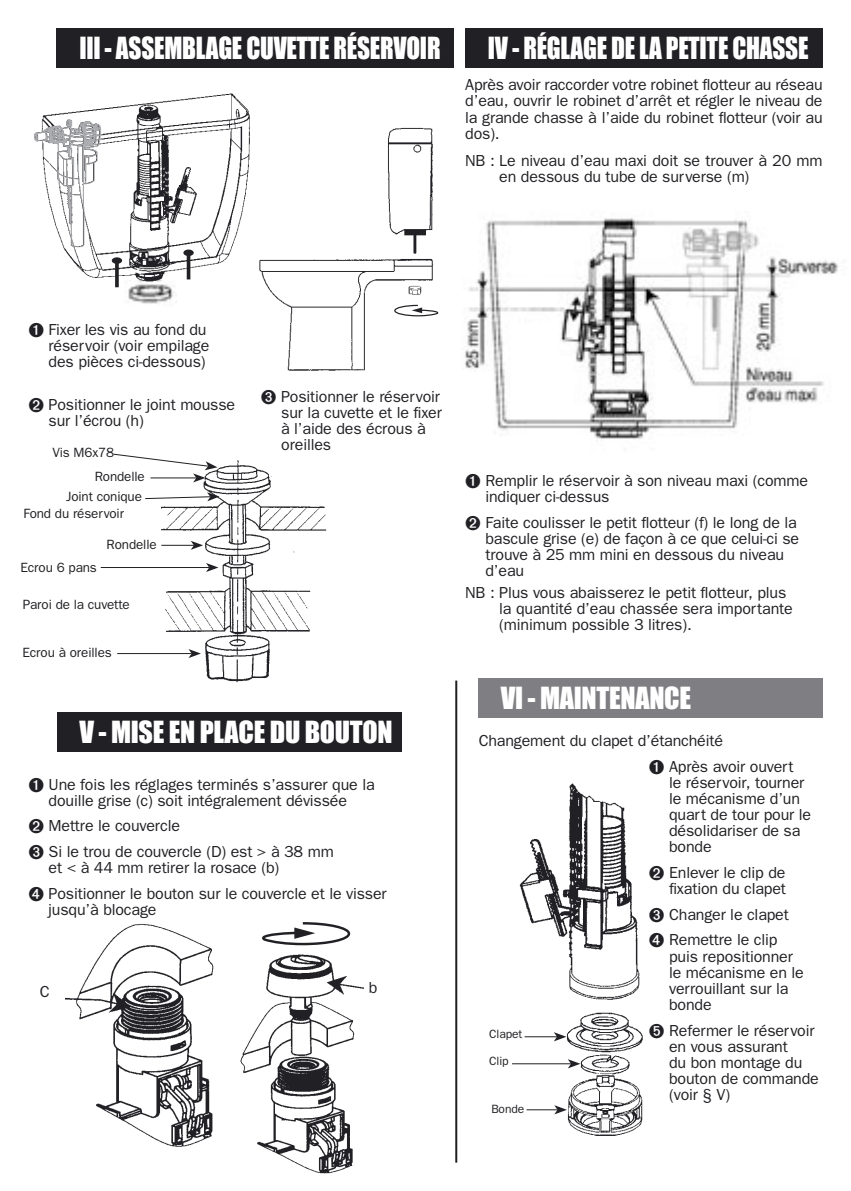
<style>
.page{position:relative;width:851px;height:1191px;background:#fff}
.page>*{position:absolute;margin:0;border:0;box-sizing:border-box;transform-origin:0 0}
.t1{font:28px "Impact";letter-spacing:-.01em;color:#fff;scale:.9 1}
.t2{font:28px "Impact";letter-spacing:-.01em;color:#fff}
.t3{font:16px/16px "Franklin Gothic";letter-spacing:-.01em;color:#212125}
.t4{font:13.4px "Franklin Gothic";letter-spacing:-.01em;color:#212125}
.t5{font:12px "Franklin Gothic";letter-spacing:-.01em;color:#212125}
</style>
<div class="page">
<img style="left:128px;top:288px;width:46px;height:16px">
<img style="left:42px;top:93px;width:207px;height:195px">
<img style="left:34px;top:118px;width:69px;height:130px">
<img style="left:161px;top:460px;width:166px;height:223px">
<img style="left:465px;top:218px;width:374px;height:221px">
<div style="left:465px;top:28px;width:357px;height:40px;background:#212125"></div>
<div style="left:57px;top:28px;width:397px;height:40px;background:#212125"></div>
<div style="left:57px;top:712px;width:344px;height:39px;background:#212125"></div>
<div style="left:478px;top:678px;width:344px;height:40px;background:#7f7f83"></div>
<svg style="left:113px;top:453px;width:104px;height:29px"></svg>
<svg style="left:145px;top:492px;width:74px;height:9px"></svg>
<hr style="left:101px;top:567px;width:108px;height:1px;background:#212125">
<svg style="left:206px;top:563px;width:12px;height:9px"></svg>
<hr style="left:117px;top:653px;width:75px;height:1px;background:#212125">
<svg style="left:188px;top:649px;width:13px;height:9px"></svg>
<hr style="left:161px;top:545px;width:33px;height:1px;background:#212125">
<svg style="left:191px;top:541px;width:12px;height:9px"></svg>
<img style="left:246px;top:113px;width:193px;height:258px">
<img style="left:517px;top:783px;width:126px;height:353px">
<hr style="left:512px;top:1063px;width:59px;height:1px;background:#212125">
<svg style="left:567px;top:1059px;width:13px;height:9px"></svg>
<hr style="left:524px;top:1036px;width:33px;height:1px;background:#212125">
<svg style="left:553px;top:1032px;width:13px;height:9px"></svg>
<hr style="left:526px;top:1109px;width:31px;height:1px;background:#212125">
<svg style="left:554px;top:1105px;width:13px;height:9px"></svg>
<img style="left:65px;top:924px;width:149px;height:223px">
<img style="left:240px;top:933px;width:123px;height:241px">
<svg style="left:262px;top:922px;width:88px;height:23px"></svg>
<hr style="left:455px;top:680px;width:2px;height:482px;background:#212125">
<p class="t1" style="left:79px;top:31px;width:403px">III - ASSEMBLAGE CUVETTE RÉSERVOIR</p>
<p class="t1" style="left:488px;top:31px;width:357px">IV - RÉGLAGE DE LA PETITE CHASSE</p>
<p class="t3" style="left:465px;top:77px;width:359px;text-align:justify">Après avoir raccorder votre robinet flotteur au réseau d’eau, ouvrir le robinet d’arrêt et régler le niveau de la grande chasse à l’aide du robinet flotteur (voir au dos).</p>
<p class="t3" style="left:499px;top:153px;width:325px;text-indent:-34px">NB : Le niveau d’eau maxi doit se trouver à 20 mm en dessous du tube de surverse (m)</p>
<p class="t3" style="left:49px;top:322px;width:162px;text-indent:-20px">➊ Fixer les vis au fond du réservoir (voir empilage des pièces ci-dessous)</p>
<p class="t3" style="left:49px;top:397px;width:188px;text-indent:-20px">➋ Positionner le joint mousse sur l’écrou (h)</p>
<p class="t3" style="left:281px;top:389px;width:162px;text-indent:-20px">➌ Positionner le réservoir sur la cuvette et le fixer à l’aide des écrous à oreilles</p>
<p class="t4" style="left:52px;top:444px;width:63px">Vis M6x78</p>
<p class="t4" style="left:66px;top:488px;width:77px">Joint conique</p>
<p class="t4" style="left:95px;top:468px;width:52px">Rondelle</p>
<p class="t4" style="left:23px;top:506px;width:102px">Fond du réservoir</p>
<p class="t4" style="left:21px;top:559px;width:78px">Ecrou 6 pans</p>
<p class="t4" style="left:107px;top:536px;width:52px">Rondelle</p>
<p class="t4" style="left:23px;top:597px;width:109px">Paroi de la cuvette</p>
<p class="t4" style="left:23px;top:645px;width:91px">Ecrou à oreilles</p>
<p class="t2" style="left:79px;top:714px;width:315px">V - MISE EN PLACE DU BOUTON</p>
<p class="t3" style="left:28px;top:776px;width:348px;text-align:center">➊ Une fois les réglages terminés s’assurer que la douille grise (c) soit intégralement dévissée</p>
<p class="t3" style="left:28px;top:818px;width:153px">➋ Mettre le couvercle</p>
<p class="t3" style="left:49px;top:844px;width:287px;text-indent:-20px">➌ Si le trou de couvercle (D) est &gt; à 38 mm et &lt; à 44 mm retirer la rosace (b)</p>
<p class="t3" style="left:49px;top:885px;width:339px;text-indent:-20px">➍ Positionner le bouton sur le couvercle et le visser jusqu’à blocage</p>
<p class="t3" style="left:40px;top:983px;width:11px">C</p>
<p class="t3" style="left:369px;top:979px;width:10px">b</p>
<p class="t3" style="left:485px;top:472px;width:324px;text-indent:-20px">➊ Remplir le réservoir à son niveau maxi (comme indiquer ci-dessus</p>
<p class="t3" style="left:485px;top:514px;width:315px;text-indent:-20px">➋ Faite coulisser le petit flotteur (f) le long de la bascule grise (e) de façon à ce que celui-ci se trouve à 25 mm mini en dessous du niveau d’eau</p>
<p class="t3" style="left:499px;top:584px;width:295px;text-indent:-34px">NB : Plus vous abaisserez le petit flotteur, plus la quantité d’eau chassée sera importante (minimum possible 3 litres).</p>
<p class="t2" style="left:500px;top:681px;width:192px">VI - MAINTENANCE</p>
<p class="t3" style="left:478px;top:732px;width:246px">Changement du clapet d’étanchéité</p>
<p class="t3" style="left:669px;top:758px;width:143px;text-indent:-20px">➊ Après avoir ouvert<br>le réservoir, tourner le mécanisme d’un quart de tour pour le désolidariser de sa bonde</p>
<p class="t3" style="left:648px;top:864px;width:138px;text-align:right">➋ Enlever le clip de fixation du clapet</p>
<p class="t3" style="left:648px;top:906px;width:141px">➌ Changer le clapet</p>
<p class="t3" style="left:669px;top:932px;width:136px;text-indent:-20px">➍ Remettre le clip puis repositionner le mécanisme en le verrouillant sur la bonde</p>
<p class="t3" style="left:669px;top:1022px;width:151px;text-indent:-20px">➎ Refermer le réservoir en vous assurant<br>du bon montage du bouton de commande (voir § V)</p>
<p class="t5" style="left:489px;top:1027px;width:35px">Clapet</p>
<p class="t5" style="left:489px;top:1053px;width:21px">Clip</p>
<p class="t5" style="left:491px;top:1101px;width:34px">Bonde</p>
</div>
